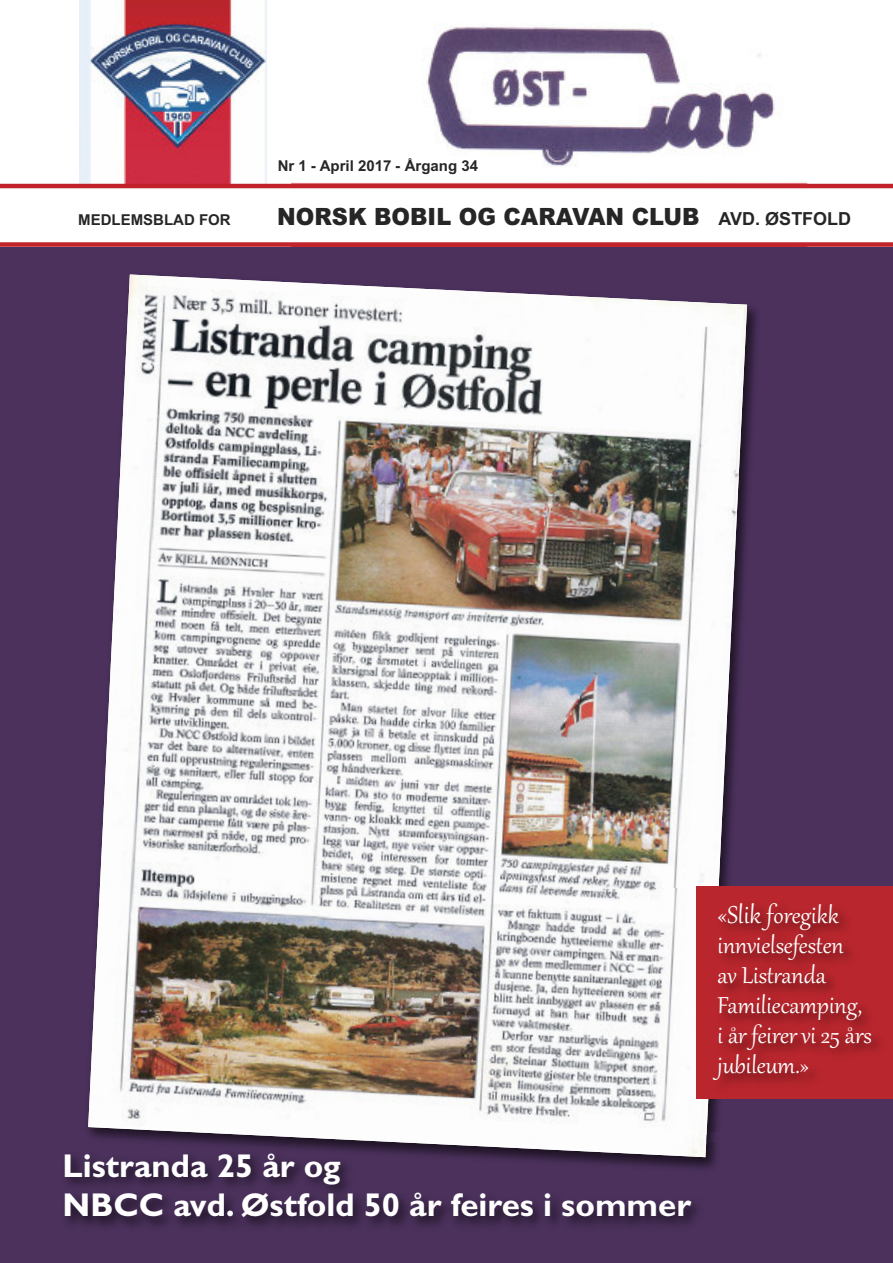
<style>
.page{position:relative;width:893px;height:1263px;background:#fff}
.page>*{position:absolute;margin:0;border:0;box-sizing:border-box;transform-origin:0 0}
.t1{font:700 33px/39.6px "Gill Sans";color:#fff}
.t2{font:28.5px/30px "Gabriola";color:#fff}
.t3{font:900 23.85px "Arial";color:#272627;scale:.94 1}
.t4{font:700 15px "Arial";color:#272627}
.s1{font-weight:700;font-size:18px}
.s2{font-size:30px}
</style>
<div class="page">
<div style="left:0;top:247px;width:893px;height:1016px;background:#4b315c"></div>
<img style="left:291px;top:23px;width:536px;height:166px">
<div style="left:0;top:242px;width:893px;height:5px;background:#c0242a"></div>
<img style="left:79px;top:0;width:187px;height:183px">
<div style="left:278px;top:160px;width:259px;height:22px;background:#fff"></div>
<hr style="left:0;top:184px;width:893px;height:4px;background:#c0242a">
<img style="left:88px;top:274px;width:659px;height:869px">
<img style="left:652px;top:888px;width:241px;height:243px">
<img style="left:66px;top:1143px;width:650px;height:83px">
<p class="t4" style="left:278px;top:157px;width:202px">Nr 1 - April 2017 - Årgang 34</p>
<p class="t4" style="left:78px;top:211px;width:154px">MEDLEMSBLAD FOR</p>
<p class="t3" style="left:277px;top:203px;width:612px">NORSK BOBIL OG CARAVAN CLUB <span class="s1">AVD. ØSTFOLD</span></p>
<p class="t2" style="left:718px;top:898px;width:156px"><span class="s2">«Slikf</span>oregikk innvielsefesten<br>av Listranda<br>Familiecamping, i år feirervi 25 års jubileum.»</p>
<p class="t1" style="left:63px;top:1145px;width:630px">Listranda 25 år og<br>NBCC avd. Østfold 50 år feires i sommer</p>
</div>
